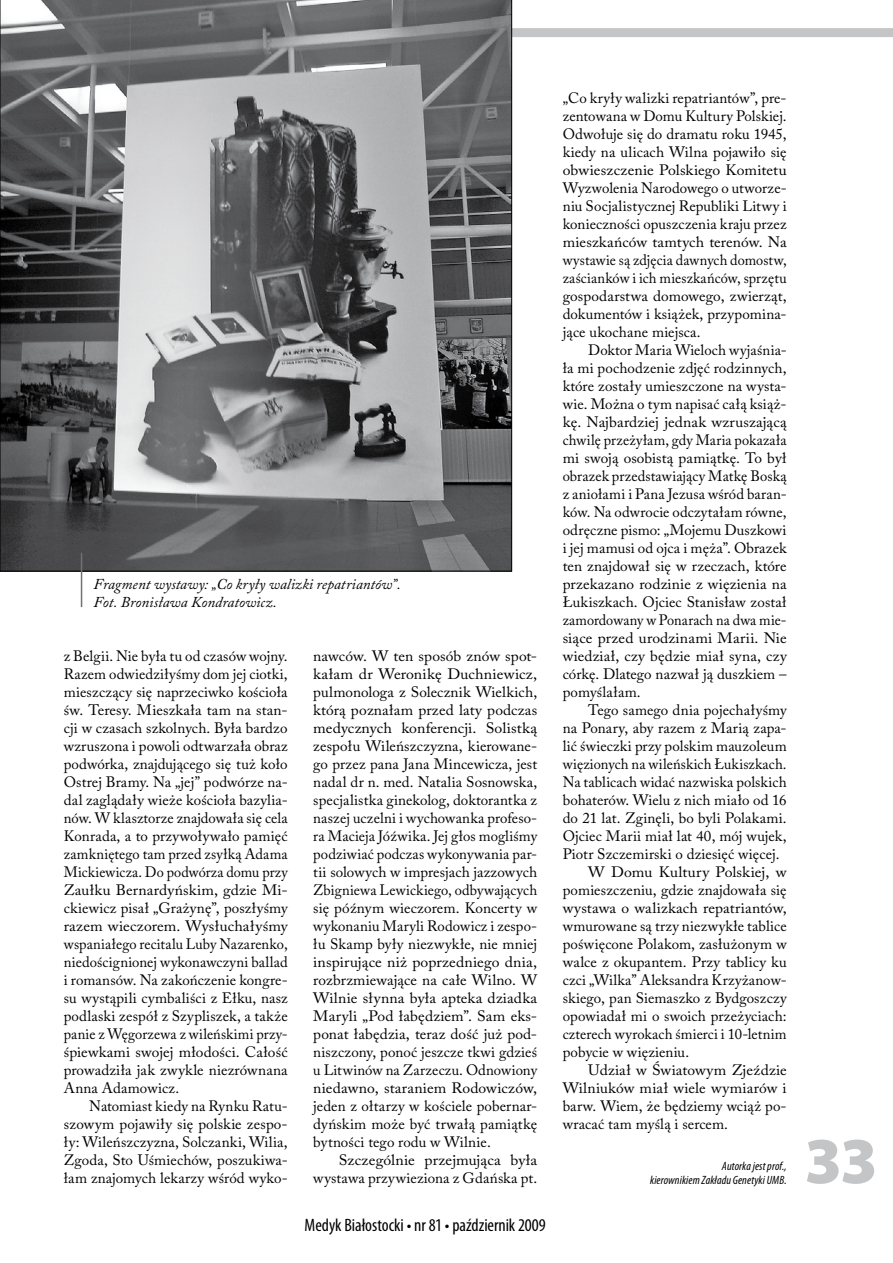
<style>
.page{position:relative;width:893px;height:1263px;background:#fff}
.page>*{position:absolute;margin:0;border:0;box-sizing:border-box;transform-origin:0 0}
.t1{font:900 66px "Myriad Pro";color:#c4c5c6}
.t2{font:condensed 18px "Myriad Pro";color:#000}
.t3{font:15px/18px "Adobe Caslon Pro";letter-spacing:.01em;color:#000;text-align:justify}
.t4{font:15px/18px "Adobe Caslon Pro";letter-spacing:.01em;color:#000;text-align:justify;scale:1.04 1}
.t5{font:15px/18px "Adobe Caslon Pro";letter-spacing:.01em;color:#000;text-align:right;scale:1.05 1}
.t6{font:italic 15px/18px "Adobe Caslon Pro";letter-spacing:.005em;color:#000}
.t7{font:15px "Adobe Caslon Pro";letter-spacing:.01em;color:#000;scale:.96 1}
.t8{font:italic condensed 12px/14.4px "Myriad Pro";letter-spacing:.01em;color:#000;text-align:right}
</style>
<div class="page">
<div style="left:0;top:28px;width:893px;height:9px;background:#c4c5c6"></div>
<svg style="left:0;top:0;width:512px;height:571px;background:#737475"></svg>
<hr style="left:81px;top:553px;width:1px;height:54px;background:#707172">
<p class="t6" style="left:94px;top:575px;width:309px">Fragment wystawy: „Co kryły walizki repatriantów”.<br>Fot. Bronisława Kondratowicz.</p>
<p class="t3" style="left:64px;top:647px;width:225px">z Belgii. Nie była tu od czasów wojny.<br>Razem odwiedziłyśmy dom jej ciotki, mieszczący się naprzeciwko kościoła św. Teresy. Mieszkała tam na stan&shy;cji w czasach szkolnych. Była bardzo wzruszona i powoli odtwarzała obraz podwórka, znajdującego się tuż koło Ostrej Bramy. Na „jej” podwórze na&shy;dal zaglądały wieże kościoła bazylia&shy;nów. W klasztorze znajdowała się cela Konrada, a to przywoływało pamięć zamkniętego tam przed zsyłką Adama Mickiewicza. Do podwórza domu przy Zaułku Bernardyńskim, gdzie Mi&shy;ckiewicz pisał „Grażynę”, poszłyśmy razem wieczorem. Wysłuchałyśmy wspaniałego recitalu Luby Nazarenko, niedoścignionej wykonawczyni ballad i romansów. Na zakończenie kongre&shy;su wystąpili cymbaliści z Ełku, nasz podlaski zespół z Szypliszek, a także panie z Węgorzewa z wileńskimi przy&shy;śpiewkami swojej młodości. Całość prowadziła jak zwykle niezrównana Anna Adamowicz.</p>
<p class="t3" style="left:64px;top:1097px;width:225px;text-indent:26px">Natomiast kiedy na Rynku Ratu&shy;szowym pojawiły się polskie zespo&shy;ły: Wileńszczyzna, Solczanki, Wilia, Zgoda, Sto Uśmiechów, poszukiwa&shy;łam znajomych lekarzy wśród wyko-</p>
<p class="t4" style="left:313px;top:647px;width:217px">nawców. W ten sposób znów spot&shy;kałam dr Weronikę Duchniewicz, pulmonologa z Solecznik Wielkich, którą poznałam przed laty podczas medycznych konferencji. Solistką zespołu Wileńszczyzna, kierowane&shy;go przez pana Jana Mincewicza, jest nadal dr n. med. Natalia Sosnowska, specjalistka ginekolog, doktorantka z naszej uczelni i wychowanka profeso&shy;ra Macieja Jóźwika. Jej głos mogliśmy podziwiać podczas wykonywania par&shy;tii solowych w impresjach jazzowych Zbigniewa Lewickiego, odbywających się późnym wieczorem. Koncerty w wykonaniu Maryli Rodowicz i zespo&shy;łu Skamp były niezwykłe, nie mniej inspirujące niż poprzedniego dnia, rozbrzmiewające na całe Wilno. W Wilnie słynna była apteka dziadka Maryli „Pod łabędziem”. Sam eks&shy;ponat łabędzia, teraz dość już pod&shy;niszczony, ponoć jeszcze tkwi gdzieś u Litwinów na Zarzeczu. Odnowiony niedawno, staraniem Rodowiczów, jeden z ołtarzy w kościele pobernar&shy;dyńskim może być trwałą pamiątkę bytności tego rodu w Wilnie.</p>
<p class="t5" style="left:313px;top:1151px;width:215px">Szczególnie przejmująca była wystawa przywieziona z Gdańska pt.</p>
<p class="t2" style="left:305px;top:1214px;width:243px">Medyk Białostocki • nr 81 • październik 2009</p>
<p class="t3" style="left:563px;top:89px;width:225px">„Co kryły walizki repatriantów”, pre&shy;zentowana w Domu Kultury Polskiej.<br>Odwołuje się do dramatu roku 1945, kiedy na ulicach Wilna pojawiło się obwieszczenie Polskiego Komitetu Wyzwolenia Narodowego o utworze&shy;niu Socjalistycznej Republiki Litwy i konieczności opuszczenia kraju przez mieszkańców tamtych terenów. Na wystawie są zdjęcia dawnych domostw, zaścianków i ich mieszkańców, sprzętu gospodarstwa domowego, zwierząt, dokumentów i książek, przypomina&shy;jące ukochane miejsca.</p>
<p class="t3" style="left:563px;top:341px;width:225px;text-indent:26px">Doktor Maria Wieloch wyjaśnia&shy;ła mi pochodzenie zdjęć rodzinnych, które zostały umieszczone na wysta&shy;wie. Można o tym napisać całą książ&shy;kę. Najbardziej jednak wzruszającą chwilę przeżyłam, gdy Maria pokazała mi swoją osobistą pamiątkę. To był obrazek przedstawiający Matkę Boską z aniołami i Pana Jezusa wśród baran&shy;ków. Na odwrocie odczytałam równe, odręczne pismo: „Mojemu Duszkowi i jej mamusi od ojca i męża”. Obrazek ten znajdował się w rzeczach, które przekazano rodzinie z więzienia na Łukiszkach. Ojciec Stanisław został zamordowany w Ponarach na dwa mie&shy;siące przed urodzinami Marii. Nie wiedział, czy będzie miał syna, czy córkę. Dlatego nazwał ją duszkiem – pomyślałam.</p>
<p class="t3" style="left:588px;top:701px;width:200px">Tego samego dnia pojechałyśmy</p>
<p class="t3" style="left:563px;top:719px;width:225px">na Ponary, aby razem z Marią zapa-</p>
<p class="t3" style="left:563px;top:737px;width:225px">lić świeczki przy polskim mauzoleum</p>
<p class="t7" style="left:563px;top:755px;width:235px">więzionych na wileńskich Łukiszkach.</p>
<p class="t3" style="left:563px;top:773px;width:225px">Na tablicach widać nazwiska polskich</p>
<p class="t3" style="left:563px;top:791px;width:225px">bohaterów. Wielu z nich miało od 16</p>
<p class="t3" style="left:563px;top:809px;width:225px">do 21 lat. Zginęli, bo byli Polakami.</p>
<p class="t3" style="left:563px;top:827px;width:225px">Ojciec Marii miał lat 40, mój wujek,</p>
<p class="t3" style="left:563px;top:845px;width:218px">Piotr Szczemirski o dziesięć więcej.</p>
<p class="t5" style="left:588px;top:863px;width:190px">W Domu Kultury Polskiej, w</p>
<p class="t3" style="left:563px;top:881px;width:225px">pomieszczeniu, gdzie znajdowała się</p>
<p class="t4" style="left:563px;top:899px;width:217px">wystawa o walizkach repatriantów,</p>
<p class="t3" style="left:563px;top:917px;width:225px">wmurowane są trzy niezwykłe tablice</p>
<p class="t3" style="left:563px;top:935px;width:225px">poświęcone Polakom, zasłużonym w</p>
<p class="t3" style="left:563px;top:953px;width:225px">walce z okupantem. Przy tablicy ku</p>
<p class="t3" style="left:563px;top:971px;width:225px">czci „Wilka” Aleksandra Krzyżanow-</p>
<p class="t3" style="left:563px;top:989px;width:225px">skiego, pan Siemaszko z Bydgoszczy</p>
<p class="t3" style="left:563px;top:1007px;width:225px">opowiadał mi o swoich przeżyciach:</p>
<p class="t3" style="left:563px;top:1025px;width:225px">czterech wyrokach śmierci i 10-letnim</p>
<p class="t3" style="left:563px;top:1043px;width:128px">pobycie w więzieniu.</p>
<p class="t4" style="left:588px;top:1061px;width:192px">Udział w Światowym Zjeździe</p>
<p class="t3" style="left:563px;top:1079px;width:225px">Wilniuków miał wiele wymiarów i</p>
<p class="t3" style="left:563px;top:1097px;width:225px">barw. Wiem, że będziemy wciąż po-</p>
<p class="t3" style="left:563px;top:1115px;width:167px">wracać tam myślą i sercem.</p>
<p class="t8" style="left:650px;top:1159px;width:138px">Autorka jest prof.,<br>kierownikiem Zakładu Genetyki UMB.</p>
<h1 class="t1" style="left:804px;top:1117px;width:75px">33</h1>
</div>
